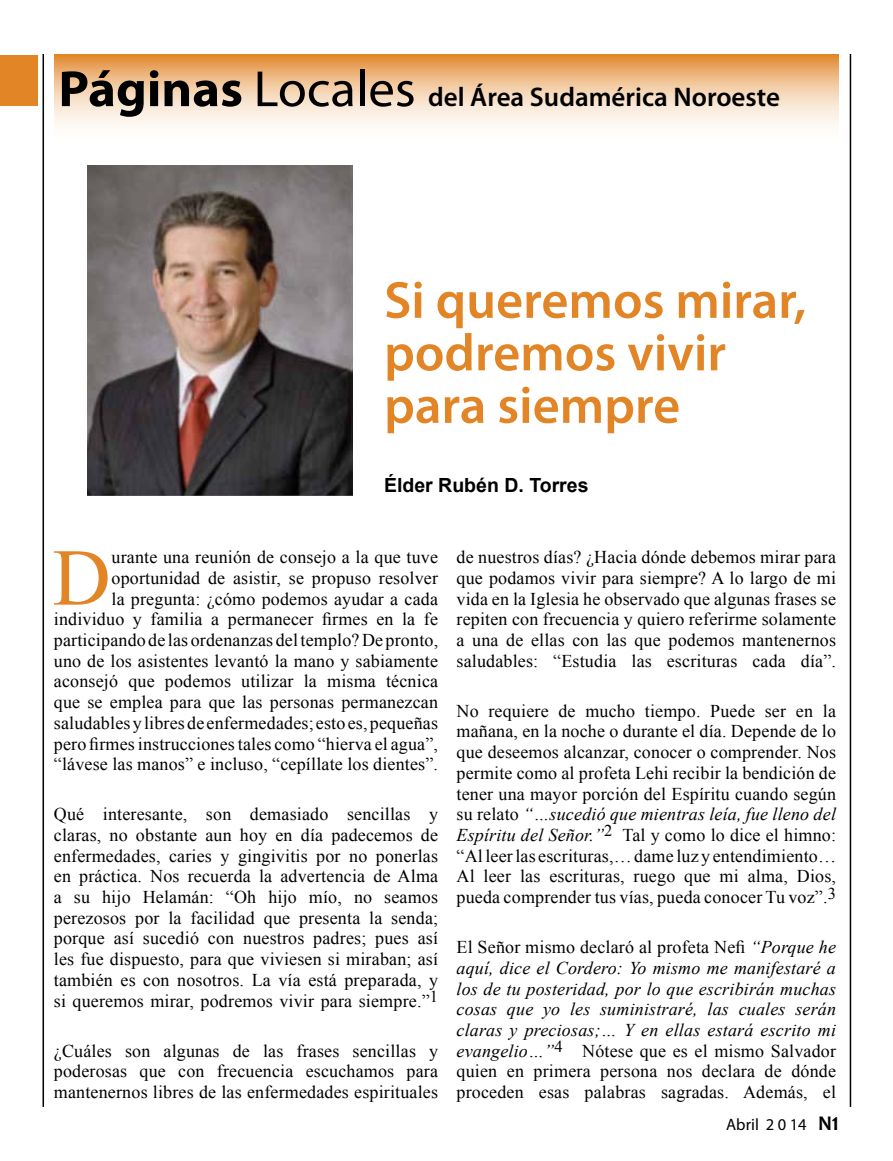
<style>
.page{position:relative;width:893px;height:1161px;background:#fff}
.page>*{position:absolute;margin:0;border:0;box-sizing:border-box;transform-origin:0 0}
.t1{font:80.55px "Times New Roman";color:#e18527}
.t2{font:600 52.5px/52.5px "Myriad Pro";color:#e18527}
.t3{font:600 27px "Myriad Pro";color:#000}
.t4{font:700 19.5px "Arial";color:#000}
.t5{font:18px/20.7px "Times New Roman";letter-spacing:.01em;color:#000;text-align:justify}
.t6{font:italic 18px/20.7px "Times New Roman";letter-spacing:.01em;color:#000;text-align:justify}
.t7{font:16.5px "Myriad Pro";color:#000}
.s1{font-weight:700;font-size:51.15px}
.s2{font-weight:400;font-size:51.15px}
.s3{font-style:italic}
.s4{font-style:normal}
.s5{font-family:"Candara";font-weight:700;font-size:21px}
.s6{font-family:"Candara";font-weight:700;font-size:25.05px}
</style>
<div class="page">
<img style="left:87px;top:166px;width:266px;height:330px">
<svg style="left:54px;top:54px;width:785px;height:73px;background:#f2cba4"></svg>
<hr style="left:43px;top:54px;width:1px;height:1053px;background:#000">
<hr style="left:850px;top:54px;width:1px;height:1053px;background:#000">
<div style="left:0;top:55px;width:38px;height:51px;background:#e18527"></div>
<h3 class="t3" style="left:58px;top:80px;width:723px"><span class="s1">Páginas</span> <span class="s2">Locales</span> del Área Sudamérica Noroeste</h3>
<h2 class="t2" style="left:384px;top:273px;width:424px">Si queremos mirar, podremos vivir para siempre</h2>
<p class="t4" style="left:384px;top:473px;width:206px">Élder Rubén D. Torres</p>
<p class="t5" style="left:54px;top:546px;width:386px;text-align:right">urante una reunión de consejo a la que tuve oportunidad de asistir, se propuso resolver<br>la pregunta: ¿cómo podemos ayudar a cada individuo y familia a permanecer firmes en la fe participando de las ordenanzas del templo? De pronto, uno de los asistentes levantó la mano y sabiamente aconsejó que podemos utilizar la misma técnica que se emplea para que las personas permanezcan saludables y libres de enfermedades; esto es, pequeñas pero firmes instrucciones tales como “hierva el agua”, “lávese las manos” e incluso, “cepíllate los dientes”.</p>
<p class="t5" style="left:54px;top:803px;width:386px">Qué interesante, son demasiado sencillas y claras, no obstante aun hoy en día padecemos de enfermedades, caries y gingivitis por no ponerlas en práctica. Nos recuerda la advertencia de Alma a su hijo Helamán: “Oh hijo mío, no seamos perezosos por la facilidad que presenta la senda; porque así sucedió con nuestros padres; pues así les fue dispuesto, para que viviesen si miraban; así también es con nosotros. La vía está preparada, y si queremos mirar, podremos vivir para siempre.”<sup>1</sup></p>
<p class="t5" style="left:54px;top:1040px;width:386px">¿Cuáles son algunas de las frases sencillas y poderosas que con frecuencia escuchamos para mantenernos libres de las enfermedades espirituales</p>
<h1 class="t1" style="left:53px;top:523px;width:60px">D</h1>
<p class="t5" style="left:456px;top:546px;width:381px">de nuestros días? ¿Hacia dónde debemos mirar para que podamos vivir para siempre? A lo largo de mi vida en la Iglesia he observado que algunas frases se repiten con frecuencia y quiero referirme solamente a una de ellas con las que podemos mantenernos saludables: “Estudia las escrituras cada día”.</p>
<p class="t5" style="left:456px;top:700px;width:381px">No requiere de mucho tiempo. Puede ser en la mañana, en la noche o durante el día. Depende de lo que deseemos alcanzar, conocer o comprender. Nos permite como al profeta Lehi recibir la bendición de tener una mayor porción del Espíritu cuando según su relato <span class="s3">“…sucedió que mientras leía, fue lleno del Espíritu del Señor.”</span><sup>2</sup> Tal y como lo dice el himno: “Al leer las escrituras,… dame luz y entendimiento… Al leer las escrituras, ruego que mi alma, Dios, pueda comprender tus vías, pueda conocer Tu voz”.<sup>3</sup></p>
<p class="t6" style="left:456px;top:936px;width:381px"><span class="s4">El Señor mismo declaró al profeta Nefi</span> “Porque he aquí, dice el Cordero: Yo mismo me manifestaré a los de tu posteridad, por lo que escribirán muchas cosas que yo les suministraré, las cuales serán claras y preciosas;… Y en ellas estará escrito mi evangelio…”<sup>4</sup> <span class="s4">Nótese que es el mismo Salvador quien en primera persona nos declara de dónde proceden esas palabras sagradas. Además, el</span></p>
<p class="t7" style="left:726px;top:1114px;width:114px">Abril 2 0 14 <span class="s5">N</span><span class="s6">1</span></p>
</div>
